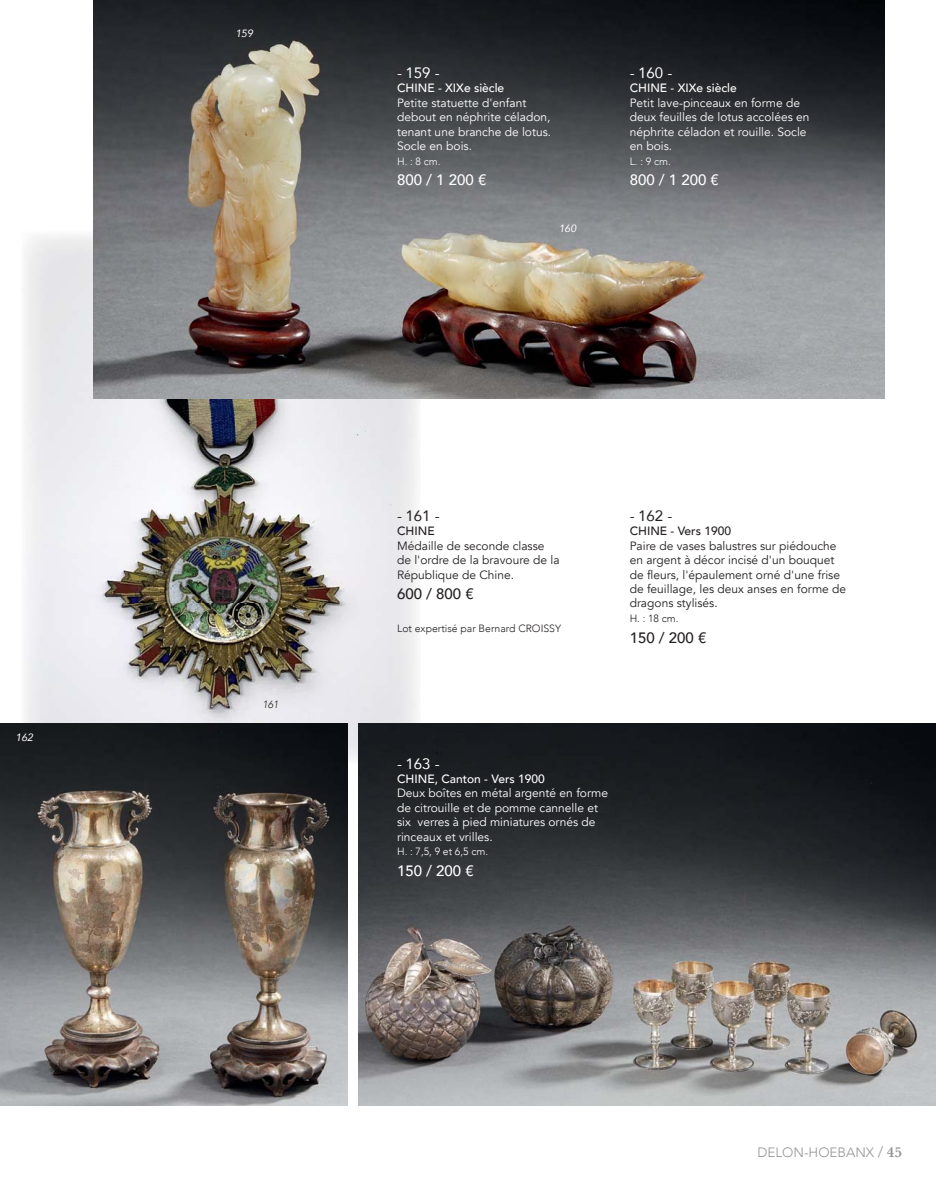
<style>
.page{position:relative;width:936px;height:1191px;background:#fff}
.page>*{position:absolute;margin:0;border:0;box-sizing:border-box;transform-origin:0 0}
.t1{font:500 15px "Avenir";color:#fff}
.t2{font:500 15px "Avenir";color:#231f20}
.t3{font:15px "Avenir";color:#fff}
.t4{font:15px "Avenir";color:#231f20}
.t5{font:300 13.5px "Avenir";color:#939598}
.t6{font:12px/14.4px "Avenir";color:#fff}
.t7{font:12px/14.4px "Avenir";color:#231f20}
.t8{font:500 12px "Avenir";color:#fff}
.t9{font:500 12px "Avenir";color:#231f20}
.t10{font:300 10.5px "Avenir";color:#231f20}
.t11{font:300 10.5px "Avenir";color:#fff}
.t12{font:italic 10.5px "Avenir";color:#fff}
.t13{font:italic 300 10.5px "Avenir";color:#231f20}
.s1{font-size:15px}
.s2{font-family:"Baskerville";font-weight:600;font-size:15px}
</style>
<div class="page">
<img style="left:24px;top:231px;width:397px;height:532px">
<img style="left:94px;top:0;width:790px;height:398px">
<img style="left:0;top:723px;width:347px;height:383px">
<img style="left:358px;top:723px;width:577px;height:383px">
<p class="t12" style="left:16px;top:731px;width:19px">162</p>
<p class="t12" style="left:235px;top:26px;width:19px">159</p>
<p class="t13" style="left:262px;top:697px;width:18px">161</p>
<p class="t3" style="left:397px;top:63px;width:44px">- 159 -</p>
<p class="t8" style="left:397px;top:80px;width:109px">CHINE - XIXe siècle</p>
<p class="t6" style="left:397px;top:96px;width:156px">Petite statuette d'enfant debout en néphrite céladon, tenant une branche de lotus.<br>Socle en bois.</p>
<p class="t11" style="left:397px;top:154px;width:45px">H. : 8 cm.</p>
<p class="t1" style="left:397px;top:170px;width:91px">800 / 1 200 €</p>
<p class="t12" style="left:558px;top:221px;width:19px">160</p>
<p class="t3" style="left:629px;top:63px;width:44px">- 160 -</p>
<p class="t8" style="left:629px;top:80px;width:109px">CHINE - XIXe siècle</p>
<p class="t6" style="left:629px;top:96px;width:181px">Petit lave-pinceaux en forme de deux feuilles de lotus accolées en néphrite céladon et rouille. Socle en bois.</p>
<p class="t11" style="left:629px;top:154px;width:43px">L. : 9 cm.</p>
<p class="t1" style="left:629px;top:170px;width:91px">800 / 1 200 €</p>
<p class="t4" style="left:397px;top:506px;width:44px">- 161 -</p>
<p class="t9" style="left:397px;top:523px;width:39px">CHINE</p>
<p class="t7" style="left:397px;top:538px;width:164px">Médaille de seconde classe de l'ordre de la bravoure de la<br>République de Chine.</p>
<p class="t2" style="left:397px;top:584px;width:78px">600 / 800 €</p>
<p class="t10" style="left:397px;top:622px;width:165px">Lot expertisé par Bernard CROISSY</p>
<p class="t4" style="left:629px;top:506px;width:44px">- 162 -</p>
<p class="t9" style="left:629px;top:523px;width:103px">CHINE - Vers 1900</p>
<p class="t7" style="left:629px;top:538px;width:218px">Paire de vases balustres sur piédouche en argent à décor incisé d'un bouquet de fleurs, l'épaulement orné d'une frise de feuillage, les deux anses en forme de dragons stylisés.</p>
<p class="t10" style="left:629px;top:611px;width:50px">H. : 18 cm.</p>
<p class="t2" style="left:629px;top:627px;width:78px">150 / 200 €</p>
<p class="t3" style="left:397px;top:753px;width:44px">- 163 -</p>
<p class="t8" style="left:397px;top:771px;width:149px">CHINE, Canton - Vers 1900</p>
<p class="t6" style="left:397px;top:786px;width:212px">Deux boîtes en métal argenté en forme de citrouille et de pomme cannelle et six verres à pied miniatures ornés de rinceaux et vrilles.</p>
<p class="t11" style="left:397px;top:845px;width:92px">H. : 7,5, 9 et 6,5 cm.</p>
<p class="t1" style="left:397px;top:861px;width:78px">150 / 200 €</p>
<p class="t5" style="left:757px;top:1143px;width:146px">DELON-HOEBANX <span class="s1">/</span> <span class="s2">45</span></p>
</div>
